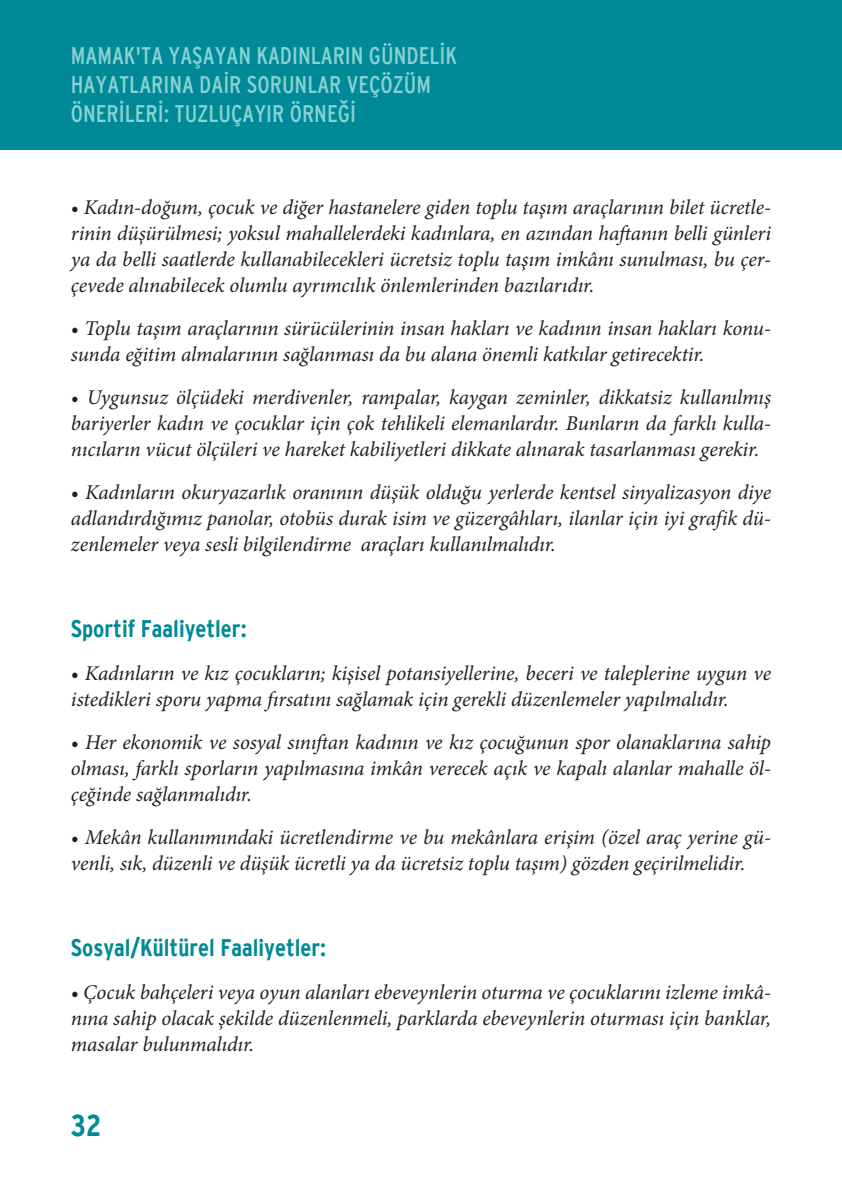
<style>
.page{position:relative;width:842px;height:1191px;background:#fff}
.page>*{position:absolute;margin:0;border:0;box-sizing:border-box;transform-origin:0 0}
.t1{font:700 condensed 30px "Interstate";color:#008996}
.t2{font:condensed 24px/28.8px "Interstate";color:#88d1d4}
.konusmalar{font:700 condensed 24px "Interstate";color:#008996}
.konusmalar-2{font:italic 21px/26px "Minion Pro";letter-spacing:-.01em;color:#231f20;text-align:justify}
</style>
<div class="page">
<div style="left:0;top:0;width:842px;height:150px;background:#008996"></div>
<p class="t2" style="left:71px;top:41px;width:388px">MAMAK'TA YAŞAYAN KADINLARIN GÜNDELİK<br>HAYATLARINA DAİR SORUNLAR VEÇÖZÜM<br>ÖNERİLERİ: TUZLUÇAYIR ÖRNEĞİ</p>
<p class="konusmalar-2" style="left:71px;top:194px;width:702px">• Kadın-doğum, çocuk ve diğer hastanelere giden toplu taşım araçlarının bilet ücretle&shy;rinin düşürülmesi; yoksul mahallelerdeki kadınlara, en azından haftanın belli günleri ya da belli saatlerde kullanabilecekleri ücretsiz toplu taşım imkânı sunulması, bu çer&shy;çevede alınabilecek olumlu ayrımcılık önlemlerinden bazılarıdır.</p>
<p class="konusmalar-2" style="left:71px;top:315px;width:702px">• Toplu taşım araçlarının sürücülerinin insan hakları ve kadının insan hakları konu&shy;sunda eğitim almalarının sağlanması da bu alana önemli katkılar getirecektir.</p>
<p class="konusmalar-2" style="left:71px;top:384px;width:702px">• Uygunsuz ölçüdeki merdivenler, rampalar, kaygan zeminler, dikkatsiz kullanılmış bariyerler kadın ve çocuklar için çok tehlikeli elemanlardır. Bunların da farklı kulla&shy;nıcıların vücut ölçüleri ve hareket kabiliyetleri dikkate alınarak tasarlanması gerekir.</p>
<p class="konusmalar-2" style="left:71px;top:479px;width:702px">• Kadınların okuryazarlık oranının düşük olduğu yerlerde kentsel sinyalizasyon diye adlandırdığımız panolar, otobüs durak isim ve güzergâhları, ilanlar için iyi grafik dü&shy;zenlemeler veya sesli bilgilendirme araçları kullanılmalıdır.</p>
<p class="konusmalar" style="left:71px;top:614px;width:177px">Sportif Faaliyetler:</p>
<p class="konusmalar-2" style="left:71px;top:660px;width:702px">• Kadınların ve kız çocukların; kişisel potansiyellerine, beceri ve taleplerine uygun ve istedikleri sporu yapma fırsatını sağlamak için gerekli düzenlemeler yapılmalıdır.</p>
<p class="konusmalar-2" style="left:71px;top:729px;width:702px">• Her ekonomik ve sosyal sınıftan kadının ve kız çocuğunun spor olanaklarına sahip olması, farklı sporların yapılmasına imkân verecek açık ve kapalı alanlar mahalle öl&shy;çeğinde sağlanmalıdır.</p>
<p class="konusmalar-2" style="left:71px;top:824px;width:702px">• Mekân kullanımındaki ücretlendirme ve bu mekânlara erişim (özel araç yerine gü&shy;venli, sık, düzenli ve düşük ücretli ya da ücretsiz toplu taşım) gözden geçirilmelidir.</p>
<p class="konusmalar" style="left:71px;top:933px;width:257px">Sosyal/Kültürel Faaliyetler:</p>
<p class="konusmalar-2" style="left:71px;top:979px;width:702px">• Çocuk bahçeleri veya oyun alanları ebeveynlerin oturma ve çocuklarını izleme imkâ&shy;nına sahip olacak şekilde düzenlenmeli, parklarda ebeveynlerin oturması için banklar, masalar bulunmalıdır.</p>
<h1 class="t1" style="left:71px;top:1108px;width:32px">32</h1>
</div>
